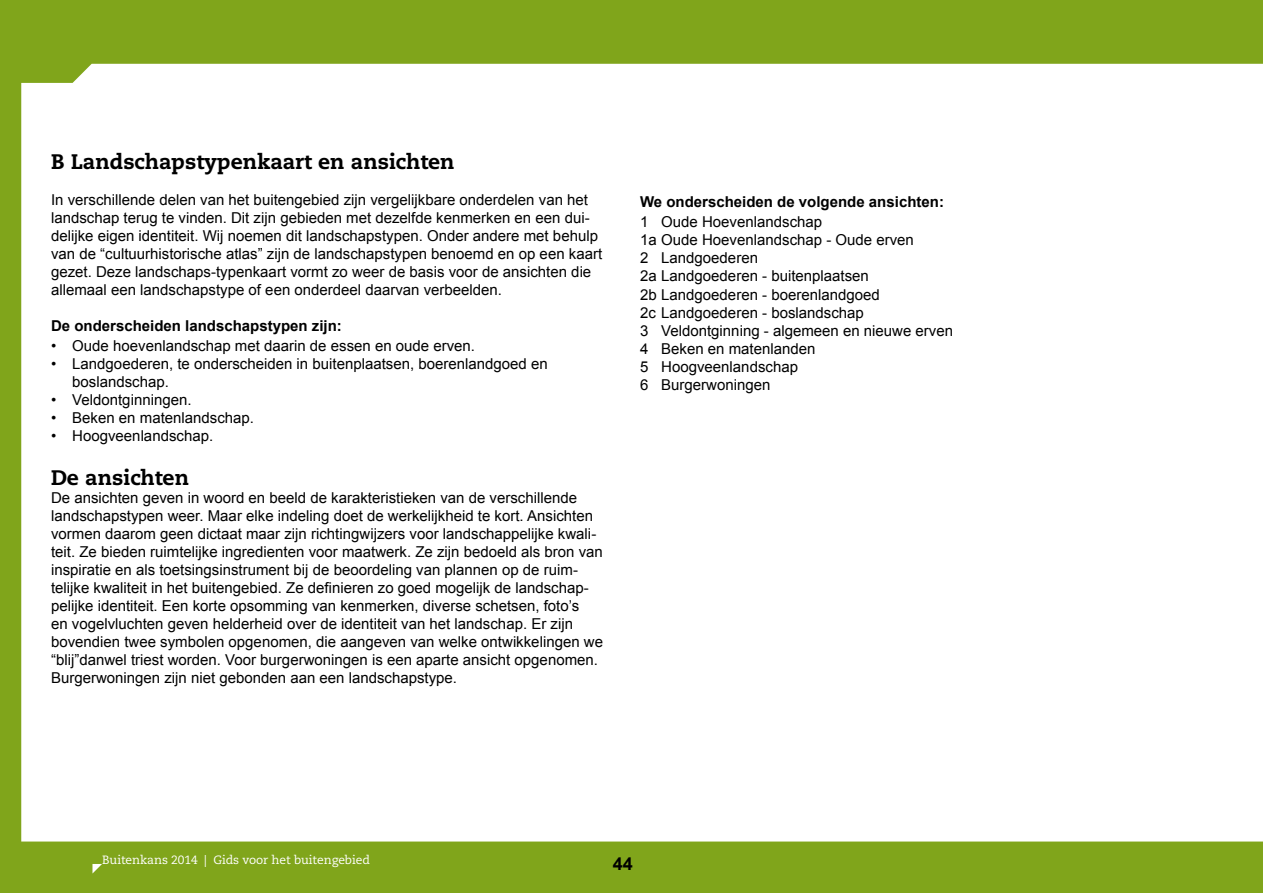
<style>
.page{position:relative;width:1263px;height:893px;background:#fff}
.page>*{position:absolute;margin:0;border:0;box-sizing:border-box;transform-origin:0 0}
.tussenkop-breed{font:800 21px "Caecilia LT Std";color:#000}
.tussenkop{font:800 21px "Caecilia LT Std";color:#000}
.t1{font:700 18px "Arial";color:#000}
.t2{font:15px/18px "Arial";color:#000}
.klein-tussen_kopje{font:700 15px "Arial";color:#000}
.t3{font:12px "Caecilia LT Std";letter-spacing:-.005em;color:#fff}
</style>
<div class="page">
<div style="left:0;top:1px;width:1263px;height:892px;background:#80a51b"></div>
<div style="left:21px;top:64px;width:1242px;height:777px;background:#fff"></div>
<hr style="left:1262px;top:65px;width:1px;height:776px;background:#fff">
<svg style="left:92px;top:864px;width:10px;height:9px"></svg>
<p class="tussenkop-breed" style="left:51px;top:149px;width:405px">B Landschapstypenkaart en ansichten</p>
<p class="t2" style="left:51px;top:191px;width:553px">In verschillende delen van het buitengebied zijn vergelijkbare onderdelen van het landschap terug te vinden. Dit zijn gebieden met dezelfde kenmerken en een dui&shy;delijke eigen identiteit. Wij noemen dit landschapstypen. Onder andere met behulp van de “cultuurhistorische atlas” zijn de landschapstypen benoemd en op een kaart gezet. Deze landschaps-typenkaart vormt zo weer de basis voor de ansichten die allemaal een landschapstype of een onderdeel daarvan verbeelden.</p>
<p class="klein-tussen_kopje" style="left:51px;top:316px;width:292px">De onderscheiden landschapstypen zijn:</p>
<p class="t2" style="left:51px;top:337px;width:426px">• Oude hoevenlandschap met daarin de essen en oude erven.</p>
<p class="t2" style="left:51px;top:355px;width:498px">• Landgoederen, te onderscheiden in buitenplaatsen, boerenlandgoed en</p>
<p class="t2" style="left:72px;top:373px;width:98px">boslandschap.</p>
<p class="t2" style="left:51px;top:391px;width:142px">• Veldontginningen.</p>
<p class="t2" style="left:51px;top:409px;width:205px">• Beken en matenlandschap.</p>
<p class="t2" style="left:51px;top:427px;width:164px">• Hoogveenlandschap.</p>
<p class="tussenkop" style="left:51px;top:464px;width:140px">De ansichten</p>
<p class="t2" style="left:51px;top:488px;width:553px">De ansichten geven in woord en beeld de karakteristieken van de verschillende landschapstypen weer. Maar elke indeling doet de werkelijkheid te kort. Ansichten vormen daarom geen dictaat maar zijn richtingwijzers voor landschappelijke kwali&shy;teit. Ze bieden ruimtelijke ingredienten voor maatwerk. Ze zijn bedoeld als bron van inspiratie en als toetsingsinstrument bij de beoordeling van plannen op de ruim&shy;telijke kwaliteit in het buitengebied. Ze definieren zo goed mogelijk de landschap&shy;pelijke identiteit. Een korte opsomming van kenmerken, diverse schetsen, foto’s<br>en vogelvluchten geven helderheid over de identiteit van het landschap. Er zijn bovendien twee symbolen opgenomen, die aangeven van welke ontwikkelingen we “blij”danwel triest worden. Voor burgerwoningen is een aparte ansicht opgenomen.<br>Burgerwoningen zijn niet gebonden aan een landschapstype.</p>
<p class="klein-tussen_kopje" style="left:640px;top:192px;width:305px">We onderscheiden de volgende ansichten:</p>
<p class="t2" style="left:640px;top:213px;width:184px">1 Oude Hoevenlandschap</p>
<p class="t2" style="left:640px;top:231px;width:275px">1a Oude Hoevenlandschap - Oude erven</p>
<p class="t2" style="left:640px;top:249px;width:120px">2 Landgoederen</p>
<p class="t2" style="left:640px;top:267px;width:230px">2a Landgoederen - buitenplaatsen</p>
<p class="t2" style="left:640px;top:285px;width:241px">2b Landgoederen - boerenlandgoed</p>
<p class="t2" style="left:640px;top:303px;width:225px">2c Landgoederen - boslandschap</p>
<p class="t2" style="left:640px;top:321px;width:315px">3 Veldontginning - algemeen en nieuwe erven</p>
<p class="t2" style="left:640px;top:339px;width:177px">4 Beken en matenlanden</p>
<p class="t2" style="left:640px;top:357px;width:160px">5 Hoogveenlandschap</p>
<p class="t2" style="left:640px;top:375px;width:132px">6 Burgerwoningen</p>
<p class="t3" style="left:102px;top:853px;width:269px">Buitenkans 2014 | Gids voor het buitengebied</p>
<p class="t1" style="left:613px;top:851px;width:22px">44</p>
</div>
